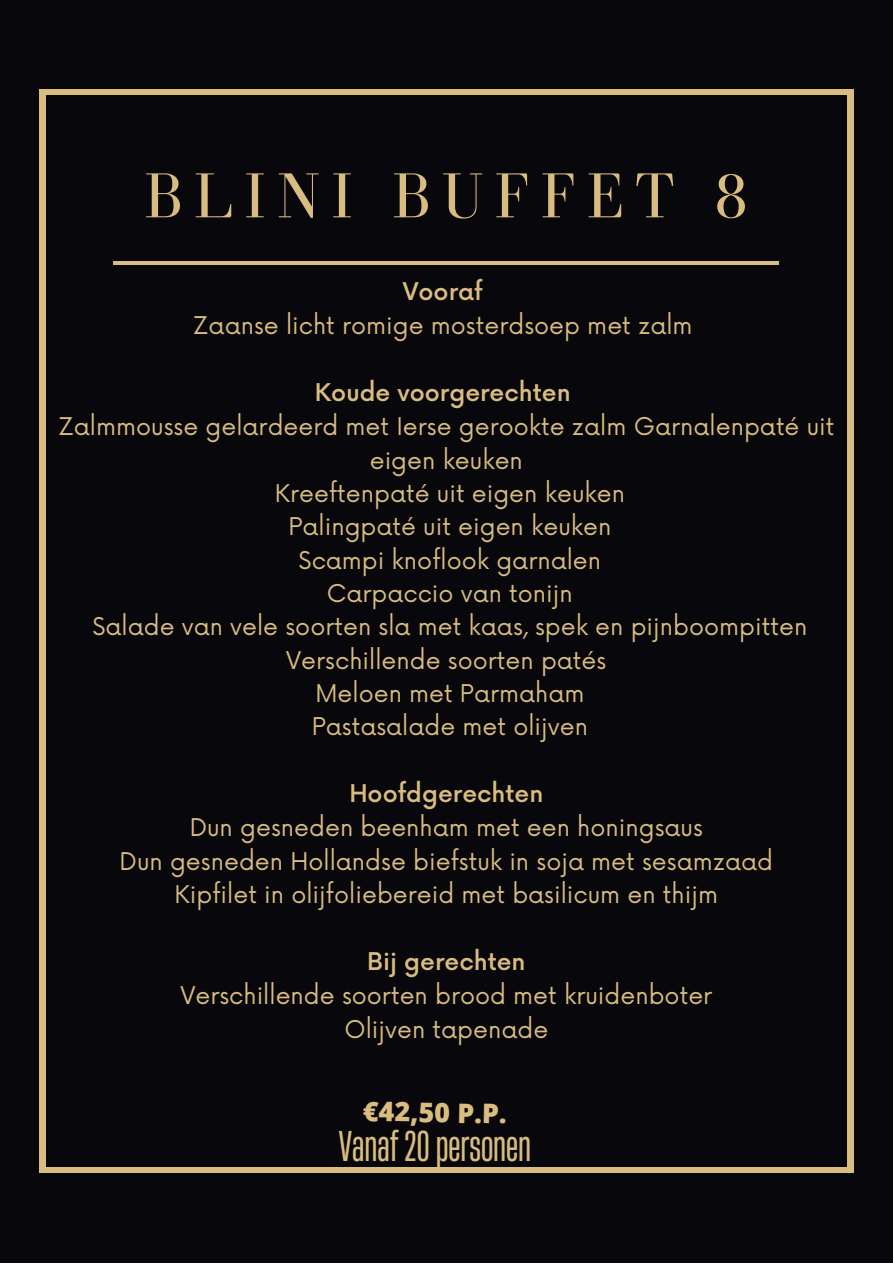
<style>
.page{position:relative;width:893px;height:1264px;background:#fff}
.page>*{position:absolute;margin:0;border:0;box-sizing:border-box;transform-origin:0 0}
.t1{font:65.25px "Bodoni FLF";letter-spacing:.16em;color:#d9bc80}
.t2{font:40.5px "Heading Now 34";color:#d9bc80}
.t3{font:800 27px "Open Sans";color:#d9bc80}
.t4{font:23.85px/33.3px "Now";color:#d9bc80;text-align:center}
.t5{font:500 23.85px "Now";color:#d9bc80}
</style>
<div class="page">
<div style="left:0;top:0;width:892px;height:1262px;background:#08070c"></div>
<div style="left:39px;top:89px;width:814px;height:1083px;background:#d9bc80"></div>
<div style="left:46px;top:96px;width:800px;height:1070px;background:#08070c"></div>
<hr style="left:113px;top:261px;width:666px;height:4px;background:#d9bc80">
<h1 class="t1" style="left:144px;top:160px;width:605px">BLINI BUFFET 8</h1>
<p class="t5" style="left:403px;top:278px;width:81px">Vooraf</p>
<p class="t4" style="left:193px;top:310px;width:501px">Zaanse licht romige mosterdsoep met zalm</p>
<p class="t5" style="left:315px;top:379px;width:257px">Koude voorgerechten</p>
<p class="t4" style="left:58px;top:411px;width:777px">Zalmmousse gelardeerd met Ierse gerookte zalm Garnalenpaté uit eigen keuken<br>Kreeftenpaté uit eigen keuken<br>Palingpaté uit eigen keuken<br>Scampi knoflook garnalen<br>Carpaccio van tonijn<br>Salade van vele soorten sla met kaas, spek en pijnboompitten<br>Verschillende soorten patés<br>Meloen met Parmaham<br>Pastasalade met olijven</p>
<p class="t5" style="left:349px;top:780px;width:195px">Hoofdgerechten</p>
<p class="t4" style="left:120px;top:812px;width:655px">Dun gesneden beenham met een honingsaus<br>Dun gesneden Hollandse biefstuk in soja met sesamzaad<br>Kipfilet in olijfoliebereid met basilicum en thijm</p>
<p class="t5" style="left:367px;top:948px;width:160px">Bij gerechten</p>
<p class="t4" style="left:180px;top:980px;width:533px">Verschillende soorten brood met kruidenboter<br>Olijven tapenade</p>
<p class="t3" style="left:363px;top:1092px;width:145px;rotate:1deg">€42,50 P.P.</p>
<h2 class="t2" style="left:339px;top:1118px;width:194px">Vanaf20personen</h2>
</div>
